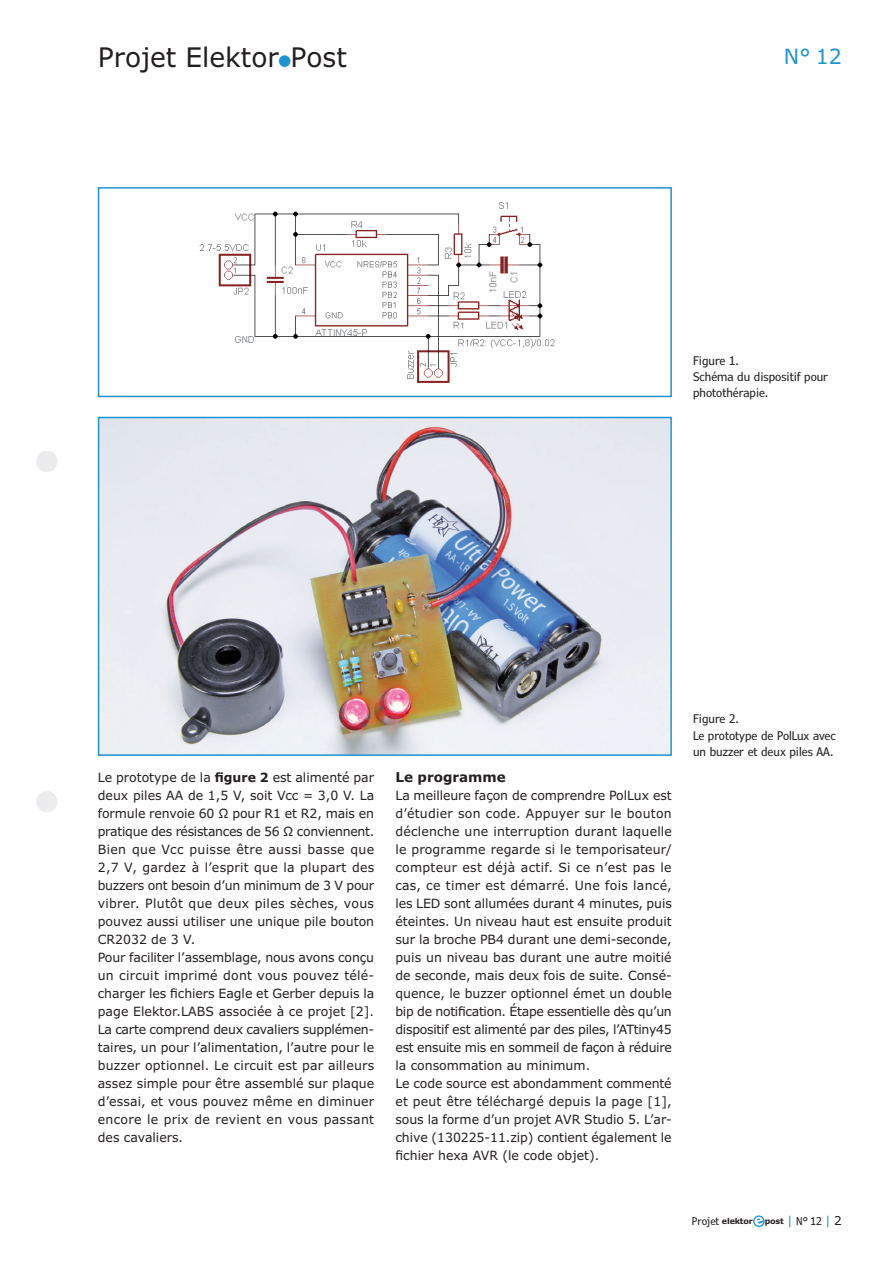
<style>
.page{position:relative;width:893px;height:1263px;background:#fff}
.page>*{position:absolute;margin:0;border:0;box-sizing:border-box;transform-origin:0 0}
.t1{font:27px "Verdana Pro";color:#231f20}
.t2{font:21px "Verdana Pro";color:#1c94d2}
.paragraph_heading{font:700 13.5px "Verdana Pro";color:#231f20}
.bodytext{font:12.75px/18px "Verdana Pro";color:#231f20;text-align:justify}
.t3{font:condensed 12px/16.2px "Verdana Pro";color:#231f20}
.t4{font:700 8.1px "Verdana Pro";letter-spacing:-.025em;color:#231f20}
.s1{font-weight:600;font-stretch:condensed;color:#1c94d2}
.s2{font-weight:700}
.s3{font-weight:400;font-stretch:condensed;font-size:10.8px}
.s4{font-weight:400;font-size:12.15px;color:#1c94d2}
.s5{font-weight:400;font-size:10.8px}
.s6{font-weight:400;font-size:12.15px}
</style>
<div class="page">
<div style="left:36px;top:451px;width:21px;height:21px;background:#ececee;border-radius:50%"></div>
<div style="left:36px;top:791px;width:21px;height:21px;background:#ececee;border-radius:50%"></div>
<svg style="left:753px;top:1215px;width:12px;height:12px"></svg>
<svg style="left:754px;top:1217px;width:9px;height:9px"></svg>
<img style="left:199px;top:202px;width:356px;height:181px">
<div style="left:98px;top:187px;width:574px;height:210px;border:2px solid #1c94d2"></div>
<img style="left:101px;top:420px;width:568px;height:333px">
<div style="left:98px;top:417px;width:574px;height:339px;border:2px solid #1c94d2"></div>
<h1 class="t1" style="left:98px;top:40px;width:251px">Projet Elektor<span class="s1">•</span>Post</h1>
<h2 class="t2" style="left:784px;top:43px;width:59px">N° 12</h2>
<p class="t3" style="left:693px;top:352px;width:47px">Figure 1.</p>
<p class="t3" style="left:693px;top:369px;width:136px">Schéma du dispositif pour photothérapie.</p>
<p class="bodytext" style="left:98px;top:769px;width:278px">Le prototype de la <span class="s2">figure 2</span> est alimenté par deux piles AA de 1,5 V, soit Vcc = 3,0 V. La formule renvoie 60 Ω pour R1 et R2, mais en pratique des résistances de 56 Ω conviennent.</p>
<p class="bodytext" style="left:98px;top:841px;width:278px">Bien que Vcc puisse être aussi basse que 2,7 V, gardez à l’esprit que la plupart des buzzers ont besoin d’un minimum de 3 V pour vibrer. Plutôt que deux piles sèches, vous pouvez aussi utiliser une unique pile bouton CR2032 de 3 V.</p>
<p class="bodytext" style="left:98px;top:949px;width:278px">Pour faciliter l’assemblage, nous avons conçu un circuit imprimé dont vous pouvez télé&shy;charger les fichiers Eagle et Gerber depuis la page Elektor.LABS associée à ce projet [2].<br>La carte comprend deux cavaliers supplémen&shy;taires, un pour l’alimentation, l’autre pour le buzzer optionnel. Le circuit est par ailleurs assez simple pour être assemblé sur plaque d’essai, et vous pouvez même en diminuer encore le prix de revient en vous passant des cavaliers.</p>
<p class="paragraph_heading" style="left:395px;top:768px;width:112px">Le programme</p>
<p class="bodytext" style="left:395px;top:787px;width:278px">La meilleure façon de comprendre PolLux est d’étudier son code. Appuyer sur le bouton déclenche une interruption durant laquelle le programme regarde si le temporisateur/ compteur est déjà actif. Si ce n’est pas le cas, ce timer est démarré. Une fois lancé, les LED sont allumées durant 4 minutes, puis éteintes. Un niveau haut est ensuite produit sur la broche PB4 durant une demi-seconde, puis un niveau bas durant une autre moitié de seconde, mais deux fois de suite. Consé&shy;quence, le buzzer optionnel émet un double bip de notification. Étape essentielle dès qu’un dispositif est alimenté par des piles, l’ATtiny45 est ensuite mis en sommeil de façon à réduire la consommation au minimum.</p>
<p class="bodytext" style="left:395px;top:1075px;width:278px">Le code source est abondamment commenté et peut être téléchargé depuis la page [1], sous la forme d’un projet AVR Studio 5. L’ar&shy;chive (130225-11.zip) contient également le fichier hexa AVR (le code objet).</p>
<p class="t3" style="left:693px;top:711px;width:47px">Figure 2.</p>
<p class="t3" style="left:693px;top:727px;width:144px">Le prototype de PolLux avec un buzzer et deux piles AA.</p>
<p class="t4" style="left:692px;top:1216px;width:62px"><span class="s3">Projet</span> elektor</p>
<p class="t4" style="left:765px;top:1216px;width:79px">post <span class="s4">|</span> <span class="s3">N</span><span class="s5">°</span> <span class="s3">12</span> <span class="s4">|</span> <span class="s6">2</span></p>
</div>
